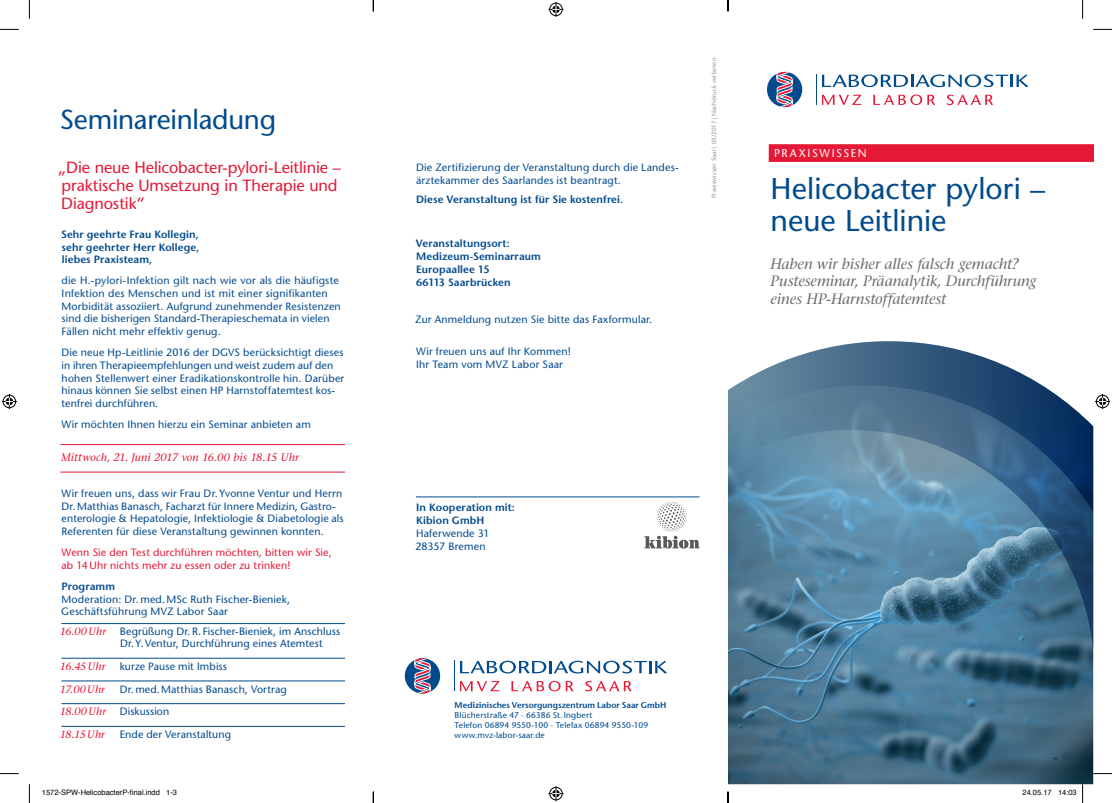
<style>
.page{position:relative;width:1112px;height:803px;background:#fff}
.page>*{position:absolute;margin:0;border:0;box-sizing:border-box;transform-origin:0 0}
.t1{font:500 30px/31.5px "Stone Sans Std";color:#004a8d}
.t2{font:500 27.5px "Stone Sans Std";letter-spacing:-.01em;color:#004a8d}
.t3{font:500 16.25px/17.9px "Stone Sans Std";letter-spacing:-.005em;color:#e51836}
.t4{font:italic 500 15px/17.2px "Stone Serif Std";letter-spacing:-.005em;color:#6c6d70}
.t5{font:500 11.25px "Stone Sans Std";color:#fff}
.t6{font:italic 500 11px "Stone Serif Std";letter-spacing:.005em;color:#e51836}
.t7{font:500 10.62px/12.8px "Stone Sans Std";letter-spacing:.015em;color:#004a8d}
.t8{font:600 10.62px/12.8px "Stone Sans Std";letter-spacing:.01em;color:#004a8d}
.t9{font:500 10.62px/12.8px "Stone Sans Std";letter-spacing:.015em;color:#e51836}
.t10{font:italic 500 10.62px "Stone Serif Std";letter-spacing:.03em;color:#e51836}
.t11{font:500 8.5px/10.1px "Stone Sans Std";letter-spacing:.015em;color:#004a8d}
.t12{font:600 8.5px "Stone Sans Std";letter-spacing:.005em;color:#004a8d}
.t13{font:7.5px "Helvetica";color:#000}
.t14{font:500 6.25px "Stone Sans Std";letter-spacing:.015em;color:#939598}
</style>
<div class="page">
<svg style="left:404px;top:658px;width:36px;height:36px"></svg>
<svg style="left:414px;top:658px;width:16px;height:36px"></svg>
<hr style="left:454px;top:660px;width:1px;height:31px;background:#004a8d">
<svg style="left:460px;top:681px;width:39px;height:10px"></svg>
<svg style="left:511px;top:681px;width:62px;height:10px"></svg>
<svg style="left:585px;top:681px;width:46px;height:10px"></svg>
<svg style="left:460px;top:661px;width:207px;height:12px"></svg>
<hr style="left:416px;top:497px;width:283px;height:1px;background:#004a8d">
<svg style="left:644px;top:501px;width:55px;height:47px"></svg>
<hr style="left:60px;top:444px;width:285px;height:1px;background:#e51836">
<hr style="left:60px;top:472px;width:285px;height:1px;background:#e51836">
<hr style="left:61px;top:623px;width:284px;height:1px;background:#004a8d">
<hr style="left:61px;top:658px;width:284px;height:1px;background:#004a8d">
<hr style="left:61px;top:681px;width:284px;height:1px;background:#004a8d">
<hr style="left:61px;top:703px;width:284px;height:1px;background:#004a8d">
<hr style="left:61px;top:726px;width:284px;height:1px;background:#004a8d">
<img style="left:728px;top:341px;width:364px;height:443px">
<div style="left:766px;top:72px;width:36px;height:35px;background:#004a8d;border-radius:50%"></div>
<svg style="left:776px;top:72px;width:16px;height:35px"></svg>
<hr style="left:816px;top:74px;width:1px;height:31px;background:#004a8d">
<svg style="left:822px;top:95px;width:39px;height:10px"></svg>
<svg style="left:873px;top:95px;width:61px;height:10px"></svg>
<svg style="left:946px;top:95px;width:46px;height:10px"></svg>
<svg style="left:822px;top:74px;width:206px;height:13px"></svg>
<div style="left:768px;top:144px;width:324px;height:18px;background:#e51836"></div>
<svg style="left:0;top:29px;width:19px;height:1px"></svg>
<svg style="left:1093px;top:29px;width:18px;height:1px"></svg>
<svg style="left:0;top:773px;width:19px;height:1px"></svg>
<svg style="left:1092px;top:773px;width:19px;height:1px"></svg>
<svg style="left:29px;top:0;width:1px;height:19px"></svg>
<svg style="left:29px;top:784px;width:1px;height:19px"></svg>
<svg style="left:1082px;top:0;width:1px;height:19px"></svg>
<svg style="left:548px;top:2px;width:15px;height:15px"></svg>
<svg style="left:548px;top:786px;width:15px;height:15px"></svg>
<svg style="left:2px;top:394px;width:15px;height:15px"></svg>
<svg style="left:1095px;top:394px;width:14px;height:15px"></svg>
<svg style="left:1057px;top:784px;width:26px;height:19px"></svg>
<svg style="left:372px;top:0;width:2px;height:11px"></svg>
<svg style="left:372px;top:792px;width:2px;height:11px"></svg>
<h2 class="t2" style="left:60px;top:103px;width:218px">Seminareinladung</h2>
<h3 class="t3" style="left:58px;top:159px;width:284px">„Die neue Helicobacter-pylori-Leitlinie – praktische Umsetzung in Therapie und<br>Diagnostik“</h3>
<p class="t8" style="left:61px;top:228px;width:140px;text-align:justify">Sehr geehrte Frau Kollegin, sehr geehrter Herr Kollege, liebes Praxisteam,</p>
<p class="t7" style="left:61px;top:274px;width:281px">die H.-pylori-Infektion gilt nach wie vor als die häufigste Infektion des Menschen und ist mit einer signifikanten Morbidität assoziiert. Aufgrund zunehmender Resistenzen sind die bisherigen Standard-Therapieschemata in vielen Fällen nicht mehr effektiv genug.</p>
<p class="t7" style="left:61px;top:346px;width:284px">Die neue Hp-Leitlinie 2016 der DGVS berücksichtigt dieses in ihren Therapieempfehlungen und weist zudem auf den hohen Stellenwert einer Eradikationskontrolle hin. Darüber hinaus können Sie selbst einen HP Harnstoffatemtest kos&shy;tenfrei durchführen.</p>
<p class="t7" style="left:62px;top:418px;width:251px">Wir möchten Ihnen hierzu ein Seminar anbieten am</p>
<p class="t6" style="left:61px;top:451px;width:239px">Mittwoch, 21. Juni 2017 von 16.00 bis 18.15 Uhr</p>
<p class="t7" style="left:62px;top:487px;width:283px">Wir freuen uns, dass wir Frau Dr. Yvonne Ventur und Herrn Dr.Matthias Banasch, Facharzt für Innere Medizin, Gastro&shy;enterologie &amp; Hepatologie, Infektiologie &amp; Diabetologie als Referenten für diese Veranstaltung gewinnen konnten.</p>
<p class="t9" style="left:61px;top:546px;width:272px">Wenn Sie den Test durchführen möchten, bitten wir Sie, ab 14Uhr nichts mehr zu essen oder zu trinken!</p>
<p class="t8" style="left:62px;top:580px;width:55px">Programm</p>
<p class="t7" style="left:61px;top:592px;width:230px">Moderation: Dr.med.MSc Ruth Fischer-Bieniek,<br>Geschäftsführung MVZ Labor Saar</p>
<p class="t10" style="left:60px;top:625px;width:48px">16.00Uhr</p>
<p class="t7" style="left:120px;top:626px;width:222px;line-height:11.9px">Begrüßung Dr.R. Fischer-Bieniek, im Anschluss<br>Dr.Y.Ventur, Durchführung eines Atemtest</p>
<p class="t10" style="left:60px;top:660px;width:47px">16.45Uhr</p>
<p class="t7" style="left:120px;top:660px;width:109px">kurze Pause mit Imbiss</p>
<p class="t10" style="left:60px;top:683px;width:47px">17.00Uhr</p>
<p class="t7" style="left:120px;top:683px;width:168px">Dr.med.Matthias Banasch, Vortrag</p>
<p class="t10" style="left:60px;top:705px;width:48px">18.00Uhr</p>
<p class="t7" style="left:120px;top:705px;width:51px">Diskussion</p>
<p class="t10" style="left:60px;top:728px;width:47px">18.15Uhr</p>
<p class="t7" style="left:120px;top:728px;width:113px">Ende der Veranstaltung</p>
<p class="t7" style="left:416px;top:161px;width:264px">Die Zertifizierung der Veranstaltung durch die Landes&shy;ärztekammer des Saarlandes ist beantragt.</p>
<p class="t8" style="left:416px;top:193px;width:208px">Diese Veranstaltung ist für Sie kostenfrei.</p>
<p class="t8" style="left:415px;top:237px;width:127px">Veranstaltungsort:<br>Medizeum-Seminarraum<br>Europaallee 15<br>66113 Saarbrücken</p>
<p class="t7" style="left:415px;top:313px;width:239px">Zur Anmeldung nutzen Sie bitte das Faxformular.</p>
<p class="t7" style="left:416px;top:345px;width:156px">Wir freuen uns auf Ihr Kommen!<br>Ihr Team vom MVZ Labor Saar</p>
<p class="t14" style="left:710px;top:198px;width:142px;rotate:-90deg">Praxiswissen Saar | 05/2017 | Nachdruck verboten</p>
<p class="t5" style="left:773px;top:146px;width:42px">Pra xiswissen</p>
<h1 class="t1" style="left:770px;top:173px;width:276px">Helicobacter pylori – neue Leitlinie</h1>
<h3 class="t4" style="left:770px;top:255px;width:267px">Haben wir bisher alles falsch gemacht?<br>Pusteseminar, Präanalytik, Durchführung eines HP-Harnstoffatemtest</h3>
<p class="t8" style="left:416px;top:501px;width:100px">In Kooperation mit:<br>Kibion GmbH</p>
<p class="t7" style="left:415px;top:527px;width:76px">Haferwende 31<br>28357 Bremen</p>
<p class="t12" style="left:454px;top:700px;width:213px">Medizinisches Versorgungszentrum Labor Saar GmbH</p>
<p class="t11" style="left:454px;top:710px;width:195px">Blücherstraße 47 · 66386 St. Ingbert<br>Telefon 06894 9550-100 · Telefax 06894 9550-109 www.mvz-labor-saar.de</p>
<p class="t13" style="left:42px;top:787px;width:137px">1572-SPW-HelicobacterP-final.indd 1-3</p>
<p class="t13" style="left:1022px;top:787px;width:56px">24.05.17 14:03</p>
</div>
